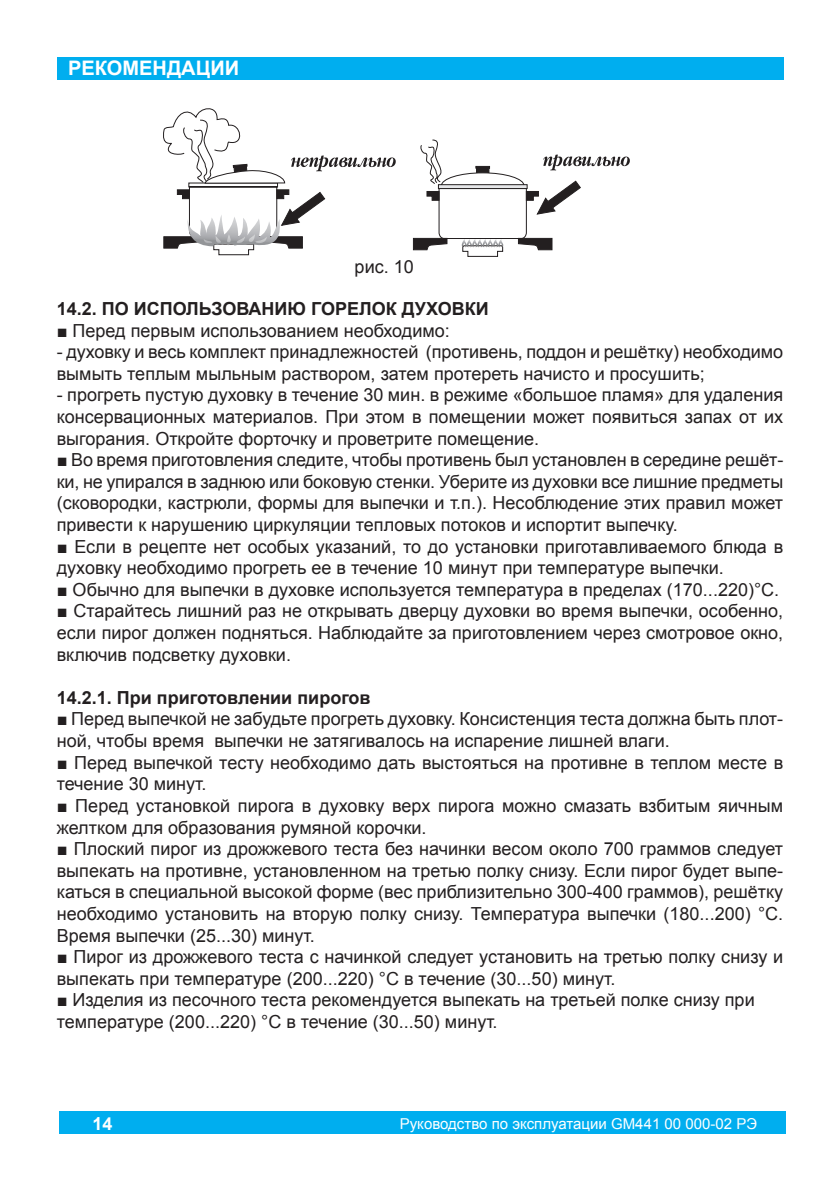
<style>
.page{position:relative;width:840px;height:1191px;background:#fff}
.page>*{position:absolute;margin:0;border:0;box-sizing:border-box;transform-origin:0 0}
.t1{font:700 20px "Arial";color:#fff}
.t2{font:18px/21.6px "Arial";color:#231f20}
.t3{font:700 18px "Arial";color:#231f20}
.t4{font:700 18px "Arial";color:#fff}
.t5{font:15px "Arial";color:#fff}
</style>
<div class="page">
<div style="left:59px;top:1111px;width:726px;height:23px;background:#00aeef"></div>
<div style="left:57px;top:57px;width:725px;height:22px;background:#00aeef"></div>
<svg style="left:163px;top:108px;width:232px;height:147px"></svg>
<svg style="left:413px;top:139px;width:216px;height:118px"></svg>
<p class="t1" style="left:68px;top:55px;width:28px">Реко</p>
<p class="t1" style="left:122px;top:55px;width:32px">мендации</p>
<p class="t2" style="left:354px;top:256px;width:61px">рис. 10</p>
<p class="t3" style="left:57px;top:297px;width:358px">14.2. ПО ИСПОЛЬЗОВАНИЮ ГОРЕЛОК духовки</p>
<p class="t2" style="left:57px;top:319px;width:394px">■ Перед первым использованием необходимо:</p>
<p class="t2" style="left:57px;top:341px;width:727px">- духовку и весь комплект принадлежностей (противень, поддон и решётку) необходимо вымыть теплым мыльным раствором, затем протереть начисто и просушить;</p>
<p class="t2" style="left:57px;top:384px;width:727px;text-align:justify">- прогреть пустую духовку в течение 30 мин. в режиме «большое пламя» для удаления консервационных материалов. При этом в помещении может появиться запах от их выгорания. Откройте форточку и проветрите помещение.</p>
<p class="t2" style="left:57px;top:449px;width:727px;text-align:justify">■ Во время приготовления следите, чтобы противень был установлен в середине решёт&shy;ки, не упирался в заднюю или боковую стенки. Уберите из духовки все лишние предметы (сковородки, кастрюли, формы для выпечки и т.п.). Несоблюдение этих правил может привести к нарушению циркуляции тепловых потоков и испортит выпечку.</p>
<p class="t2" style="left:57px;top:535px;width:727px">■ Если в рецепте нет особых указаний, то до установки приготавливаемого блюда в духовку необходимо прогреть ее в течение 10 минут при температуре выпечки.</p>
<p class="t2" style="left:57px;top:579px;width:723px">■ Обычно для выпечки в духовке используется температура в пределах (170...220)°С.</p>
<p class="t2" style="left:57px;top:600px;width:727px;text-align:justify">■ Старайтесь лишний раз не открывать дверцу духовки во время выпечки, особенно, если пирог должен подняться. Наблюдайте за приготовлением через смотровое окно, включив подсветку духовки.</p>
<p class="t3" style="left:57px;top:685px;width:315px">14.2.1. При приготовлении пирогов</p>
<p class="t2" style="left:57px;top:708px;width:727px">■ Перед выпечкой не забудьте прогреть духовку. Консистенция теста должна быть плот&shy;ной, чтобы время выпечки не затягивалось на испарение лишней влаги.</p>
<p class="t2" style="left:57px;top:751px;width:727px">■ Перед выпечкой тесту необходимо дать выстояться на противне в теплом месте в течение 30 минут.</p>
<p class="t2" style="left:57px;top:795px;width:727px">■ Перед установкой пирога в духовку верх пирога можно смазать взбитым яичным желтком для образования румяной корочки.</p>
<p class="t2" style="left:57px;top:838px;width:727px;text-align:justify">■ Плоский пирог из дрожжевого теста без начинки весом около 700 граммов следует выпекать на противне, установленном на третью полку снизу. Если пирог будет выпе&shy;каться в специальной высокой форме (вес приблизительно 300-400 граммов), решётку необходимо установить на вторую полку снизу. Температура выпечки (180...200) °С.<br>Время выпечки (25...30) минут.</p>
<p class="t2" style="left:57px;top:946px;width:727px">■ Пирог из дрожжевого теста с начинкой следует установить на третью полку снизу и выпекать при температуре (200...220) °С в течение (30...50) минут.</p>
<p class="t2" style="left:57px;top:989px;width:699px">■ Изделия из песочного теста рекомендуется выпекать на третьей полке снизу при температуре (200...220) °С в течение (30...50) минут.</p>
<p class="t4" style="left:92px;top:1111px;width:22px">14</p>
<p class="t5" style="left:399px;top:1113px;width:358px">Руководство по эксплуатации GM441 00 000-02 РЭ</p>
</div>
